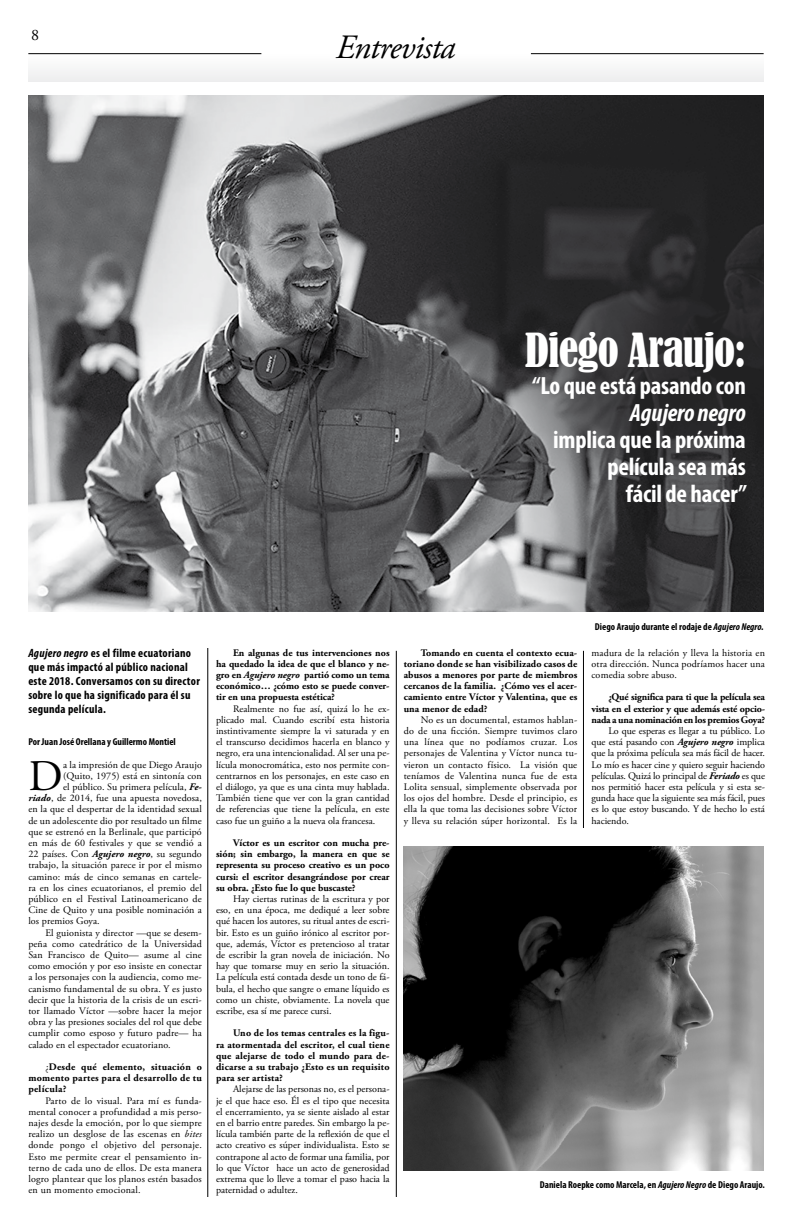
<style>
.page{position:relative;width:792px;height:1224px;background:#fff}
.page>*{position:absolute;margin:0;border:0;box-sizing:border-box;transform-origin:0 0}
.t1{font:condensed 44px "Bernard";letter-spacing:-.02em;color:#fff}
.t2{font:43.8px "Adobe Garamond Pro";color:#000}
.t3{font:italic 34px "Adobe Garamond Pro";letter-spacing:-.02em;color:#000}
.t4{font:700 condensed 25px/27px "Myriad Pro";letter-spacing:-.01em;color:#fff;text-align:right}
.t5{font:italic 700 condensed 25px "Myriad Pro";letter-spacing:-.01em;color:#fff}
.t6{font:16px "Adobe Garamond Pro";color:#000}
.t7{font:700 condensed 12px/14px "Myriad Pro";letter-spacing:.02em;color:#000}
.t8{font:10px/11.2px "Adobe Garamond Pro";letter-spacing:.01em;color:#000;text-align:justify}
.t9{font:700 10px/11.2px "Adobe Garamond Pro";color:#000;text-align:justify}
.t10{font:700 condensed 10px "Myriad Pro";color:#000}
.s1{font-style:italic}
.s2{font-weight:700;font-style:italic}
.s3{font-weight:400}
</style>
<div class="page">
<div style="left:28px;top:54px;width:736px;height:28px;background:#f6f7f7"></div>
<hr style="left:28px;top:53px;width:233px;height:1px;background:#000">
<hr style="left:531px;top:53px;width:233px;height:1px;background:#000">
<img style="left:28px;top:96px;width:736px;height:516px">
<img style="left:403px;top:846px;width:361px;height:325px">
<hr style="left:208px;top:648px;width:1px;height:549px;background:#000">
<hr style="left:396px;top:651px;width:1px;height:546px;background:#000">
<hr style="left:583px;top:651px;width:1px;height:177px;background:#000">
<h3 class="t6" style="left:31px;top:25px;width:9px">8</h3>
<h3 class="t3" style="left:336px;top:27px;width:121px">Entrevista</h3>
<h1 class="t1" style="left:525px;top:324px;width:222px">Diego Araujo:</h1>
<h3 class="t4" style="left:532px;top:371px;width:215px">“Lo que está pasando con</h3>
<h3 class="t5" style="left:630px;top:397px;width:117px">Agujero negro</h3>
<h3 class="t4" style="left:553px;top:425px;width:195px">implica que la próxima película sea más<br>fácil de hacer”</h3>
<p class="t7" style="left:28px;top:646px;width:173px"><span class="s1">Agujero negro</span> es el filme ecuatoriano que más impactó al público nacional este 2018. Conversamos con su director sobre lo que ha significado para él su segunda película.</p>
<p class="t10" style="left:28px;top:736px;width:149px">Por Juan José Orellana y Guillermo Montiel</p>
<h2 class="t2" style="left:28px;top:750px;width:36px">D</h2>
<p class="t8" style="left:63px;top:759px;width:140px">a la impresión de que Diego Araujo</p>
<p class="t8" style="left:63px;top:770px;width:140px">(Quito, 1975) está en sintonía con</p>
<p class="t8" style="left:63px;top:782px;width:140px">el público. Su primera película, <span class="s2">Fe-</span></p>
<p class="t8" style="left:28px;top:793px;width:175px"><span class="s2">riado</span>, de 2014, fue una apuesta novedosa,</p>
<p class="t8" style="left:28px;top:804px;width:175px">en la que el despertar de la identidad sexual</p>
<p class="t8" style="left:28px;top:815px;width:175px">de un adolescente dio por resultado un filme</p>
<p class="t8" style="left:28px;top:826px;width:175px">que se estrenó en la Berlinale, que participó</p>
<p class="t8" style="left:28px;top:838px;width:175px">en más de 60 festivales y que se vendió a</p>
<p class="t8" style="left:28px;top:849px;width:175px">22 países. Con <span class="s2">Agujero negro</span>, su segundo</p>
<p class="t8" style="left:28px;top:860px;width:175px">trabajo, la situación parece ir por el mismo</p>
<p class="t8" style="left:28px;top:871px;width:175px">camino: más de cinco semanas en cartele-</p>
<p class="t8" style="left:28px;top:882px;width:175px">ra en los cines ecuatorianos, el premio del</p>
<p class="t8" style="left:28px;top:894px;width:175px">público en el Festival Latinoamericano de</p>
<p class="t8" style="left:28px;top:905px;width:175px">Cine de Quito y una posible nominación a</p>
<p class="t8" style="left:28px;top:916px;width:73px">los premios Goya.</p>
<p class="t8" style="left:45px;top:927px;width:158px">El guionista y director —que se desem-</p>
<p class="t8" style="left:28px;top:938px;width:175px">peña como catedrático de la Universidad</p>
<p class="t8" style="left:28px;top:950px;width:175px">San Francisco de Quito— asume al cine</p>
<p class="t8" style="left:28px;top:961px;width:175px">como emoción y por eso insiste en conectar</p>
<p class="t8" style="left:28px;top:972px;width:175px">a los personajes con la audiencia, como me-</p>
<p class="t8" style="left:28px;top:983px;width:175px">canismo fundamental de su obra. Y es justo</p>
<p class="t8" style="left:28px;top:994px;width:175px">decir que la historia de la crisis de un escri-</p>
<p class="t8" style="left:28px;top:1006px;width:175px">tor llamado Víctor —sobre hacer la mejor</p>
<p class="t8" style="left:28px;top:1017px;width:175px">obra y las presiones sociales del rol que debe</p>
<p class="t8" style="left:28px;top:1028px;width:175px">cumplir como esposo y futuro padre— ha</p>
<p class="t8" style="left:28px;top:1039px;width:144px">calado en el espectador ecuatoriano.</p>
<p class="t9" style="left:28px;top:1061px;width:175px;text-indent:17px"><span class="s3">¿</span>Desde qué elemento, situación o momento partes para el desarrollo de tu película?</p>
<p class="t8" style="left:28px;top:1095px;width:175px;text-indent:17px">Parto de lo visual. Para mí es funda&shy;mental conocer a profundidad a mis perso&shy;najes desde la emoción, por lo que siempre realizo un desglose de las escenas en <span class="s1">bites </span>donde pongo el objetivo del personaje.<br>Esto me permite crear el pensamiento in&shy;terno de cada uno de ellos. De esta manera logro plantear que los planos estén basados en un momento emocional.</p>
<p class="t9" style="left:216px;top:647px;width:175px;text-indent:17px">En algunas de tus intervenciones nos ha quedado la idea de que el blanco y ne&shy;gro en <span class="s1">Agujero negro</span> partió como un tema económico… ¿cómo esto se puede conver&shy;tir en una propuesta estética?</p>
<p class="t8" style="left:216px;top:703px;width:175px;text-indent:17px">Realmente no fue así, quizá lo he ex&shy;plicado mal. Cuando escribí esta historia instintivamente siempre la vi saturada y en el transcurso decidimos hacerla en blanco y negro, era una intencionalidad. Al ser una pe&shy;lícula monocromática, esto nos permite con&shy;centrarnos en los personajes, en este caso en el diálogo, ya que es una cinta muy hablada.<br>También tiene que ver con la gran cantidad de referencias que tiene la película, en este caso fue un guiño a la nueva ola francesa.</p>
<p class="t9" style="left:216px;top:837px;width:175px;text-indent:17px">Víctor es un escritor con mucha pre&shy;sión; sin embargo, la manera en que se representa su proceso creativo es un poco cursi: el escritor desangrándose por crear su obra. ¿Esto fue lo que buscaste?</p>
<p class="t8" style="left:216px;top:894px;width:175px;text-indent:17px">Hay ciertas rutinas de la escritura y por eso, en una época, me dediqué a leer sobre qué hacen los autores, su ritual antes de escri&shy;bir. Esto es un guiño irónico al escritor por&shy;que, además, Víctor es pretencioso al tratar de escribir la gran novela de iniciación. No hay que tomarse muy en serio la situación.<br>La película está contada desde un tono de fá&shy;bula, el hecho que sangre o emane líquido es como un chiste, obviamente. La novela que escribe, esa sí me parece cursi.</p>
<p class="t9" style="left:216px;top:1028px;width:175px;text-indent:17px">Uno de los temas centrales es la figu&shy;ra atormentada del escritor, el cual tiene que alejarse de todo el mundo para de&shy;dicarse a su trabajo ¿Esto es un requisito para ser artista?</p>
<p class="t8" style="left:216px;top:1084px;width:175px;text-indent:17px">Alejarse de las personas no, es el persona&shy;je el que hace eso. Él es el tipo que necesita el encerramiento, ya se siente aislado al estar en el barrio entre paredes. Sin embargo la pe&shy;lícula también parte de la reflexión de que el acto creativo es súper individualista. Esto se contrapone al acto de formar una familia, por lo que Víctor hace un acto de generosidad extrema que lo lleve a tomar el paso hacia la paternidad o adultez.</p>
<p class="t9" style="left:404px;top:647px;width:175px;text-indent:17px">Tomando en cuenta el contexto ecua&shy;toriano donde se han visibilizado casos de abusos a menores por parte de miembros cercanos de la familia. ¿Cómo ves el acer&shy;camiento entre Víctor y Valentina, que es una menor de edad?</p>
<p class="t8" style="left:404px;top:714px;width:175px;text-indent:17px">No es un documental, estamos hablan&shy;do de una ficción. Siempre tuvimos claro una línea que no podíamos cruzar. Los personajes de Valentina y Víctor nunca tu&shy;vieron un contacto físico. La visión que teníamos de Valentina nunca fue de esta Lolita sensual, simplemente observada por los ojos del hombre. Desde el principio, es ella la que toma las decisiones sobre Víctor y lleva su relación súper horizontal. Es la</p>
<p class="t10" style="left:595px;top:621px;width:170px">Diego Araujo durante el rodaje de <span class="s1">Agujero Negro.</span></p>
<p class="t8" style="left:591px;top:647px;width:175px">madura de la relación y lleva la historia en otra dirección. Nunca podríamos hacer una comedia sobre abuso.</p>
<p class="t9" style="left:591px;top:692px;width:175px;text-indent:17px">¿Qué significa para ti que la película sea vista en el exterior y que además esté opcio&shy;nada a una nominación en los premios Goya?</p>
<p class="t8" style="left:591px;top:726px;width:175px;text-indent:17px">Lo que esperas es llegar a tu público. Lo que está pasando con <span class="s2">Agujero negro</span> implica que la próxima película sea más fácil de hacer.<br>Lo mío es hacer cine y quiero seguir haciendo películas. Quizá lo principal de <span class="s2">Feriado</span> es que nos permitió hacer esta película y si esta se&shy;gunda hace que la siguiente sea más fácil, pues es lo que estoy buscando. Y de hecho lo está haciendo.</p>
<p class="t10" style="left:540px;top:1179px;width:227px">Daniela Roepke como Marcela, en <span class="s1">Agujero Negro</span> de Diego Araujo.</p>
</div>
